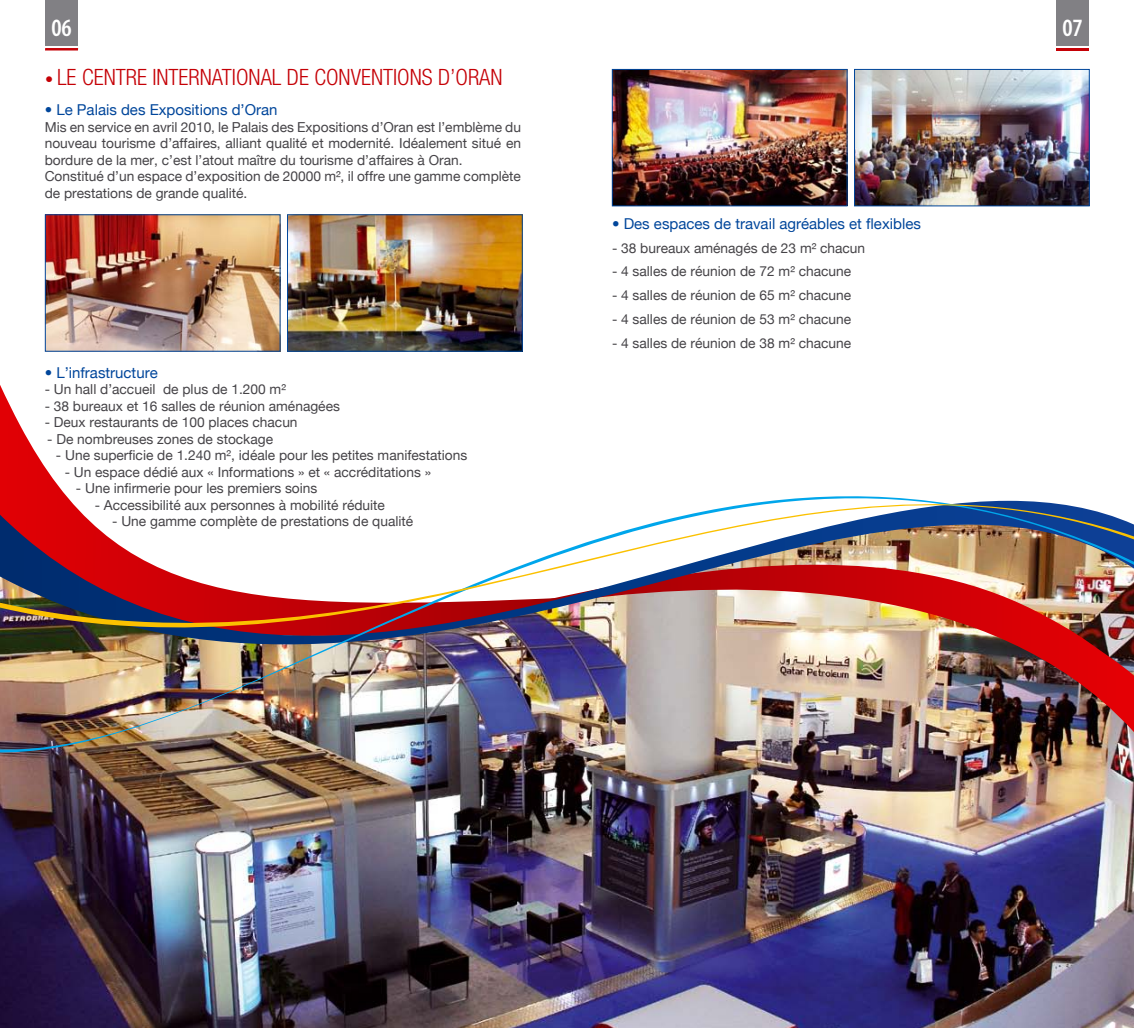
<style>
.page{position:relative;width:1134px;height:1028px;background:#fff}
.page>*{position:absolute;margin:0;border:0;box-sizing:border-box;transform-origin:0 0}
.t1{font:600 condensed 25px "Myriad Pro";color:#fff}
.t2{font:300 condensed 22.5px "Helvetica Neue LT Std";color:#c50006}
.t3{font:15px "Helvetica Neue";color:#00469b}
.t4{font:13.75px/16.5px "Helvetica Neue";color:#454347}
.s1{font-size:16.25px}
.s2{font-weight:100}
</style>
<div class="page">
<div style="left:45px;top:0;width:33px;height:45px;background:#818084"></div>
<hr style="left:45px;top:48px;width:33px;height:2px;background:#c50006">
<div style="left:1056px;top:0;width:33px;height:45px;background:#818084"></div>
<hr style="left:1056px;top:48px;width:33px;height:2px;background:#c50006">
<img style="left:47px;top:216px;width:231px;height:107px">
<div style="left:45px;top:214px;width:235px;height:137px;border:1px solid #00469b"></div>
<img style="left:614px;top:71px;width:231px;height:133px">
<div style="left:612px;top:69px;width:235px;height:137px;border:1px solid #00469b"></div>
<img style="left:289px;top:216px;width:232px;height:107px">
<div style="left:287px;top:214px;width:236px;height:137px;border:1px solid #00469b"></div>
<img style="left:856px;top:71px;width:231px;height:133px">
<div style="left:854px;top:69px;width:235px;height:137px;border:1px solid #00469b"></div>
<img style="left:0;top:776px;width:1134px;height:252px">
<img style="left:0;top:323px;width:1134px;height:453px">
<img style="left:0;top:406px;width:1134px;height:273px">
<h1 class="t1" style="left:51px;top:15px;width:22px">06</h1>
<h1 class="t1" style="left:1062px;top:15px;width:22px">07</h1>
<h2 class="t2" style="left:45px;top:64px;width:459px"><span class="s1">•</span> LE CENTRE INTERNATIONAL DE CONVENTIONS D’ORAN</h2>
<p class="t3" style="left:45px;top:101px;width:234px"><span class="s2">•</span> Le Palais des Expositions d’Oran</p>
<p class="t4" style="left:45px;top:118px;width:478px">Mis en service en avril 2010, le Palais des Expositions d’Oran est l’emblème du nouveau tourisme d’affaires, alliant qualité et modernité. Idéalement situé en bordure de la mer, c’est l’atout maître du tourisme d’affaires à Oran.<br>Constitué d’un espace d’exposition de 20000 m², il offre une gamme complète de prestations de grande qualité.</p>
<p class="t3" style="left:45px;top:363px;width:115px"><span class="s2">•</span> L’infrastructure</p>
<p class="t4" style="left:45px;top:381px;width:243px">- Un hall d’accueil de plus de 1.200 m²</p>
<p class="t4" style="left:45px;top:397px;width:297px">- 38 bureaux et 16 salles de réunion aménagées</p>
<p class="t4" style="left:45px;top:414px;width:254px">- Deux restaurants de 100 places chacun</p>
<p class="t4" style="left:47px;top:430px;width:227px">- De nombreuses zones de stockage</p>
<p class="t4" style="left:56px;top:447px;width:413px">- Une superficie de 1.240 m², idéale pour les petites manifestations</p>
<p class="t4" style="left:65px;top:463px;width:368px">- Un espace dédié aux « Informations » et « accréditations »</p>
<p class="t4" style="left:76px;top:480px;width:243px">- Une infirmerie pour les premiers soins</p>
<p class="t4" style="left:95px;top:496px;width:292px">- Accessibilité aux personnes à mobilité réduite</p>
<p class="t4" style="left:112px;top:513px;width:303px">- Une gamme complète de prestations de qualité</p>
<p class="t3" style="left:612px;top:214px;width:310px">• Des espaces de travail agréables et flexibles</p>
<p class="t4" style="left:612px;top:239px;width:255px">- 38 bureaux aménagés de 23 m² chacun</p>
<p class="t4" style="left:612px;top:263px;width:241px">- 4 salles de réunion de 72 m² chacune</p>
<p class="t4" style="left:612px;top:287px;width:241px">- 4 salles de réunion de 65 m² chacune</p>
<p class="t4" style="left:612px;top:310px;width:241px">- 4 salles de réunion de 53 m² chacune</p>
<p class="t4" style="left:612px;top:334px;width:241px">- 4 salles de réunion de 38 m² chacune</p>
</div>
